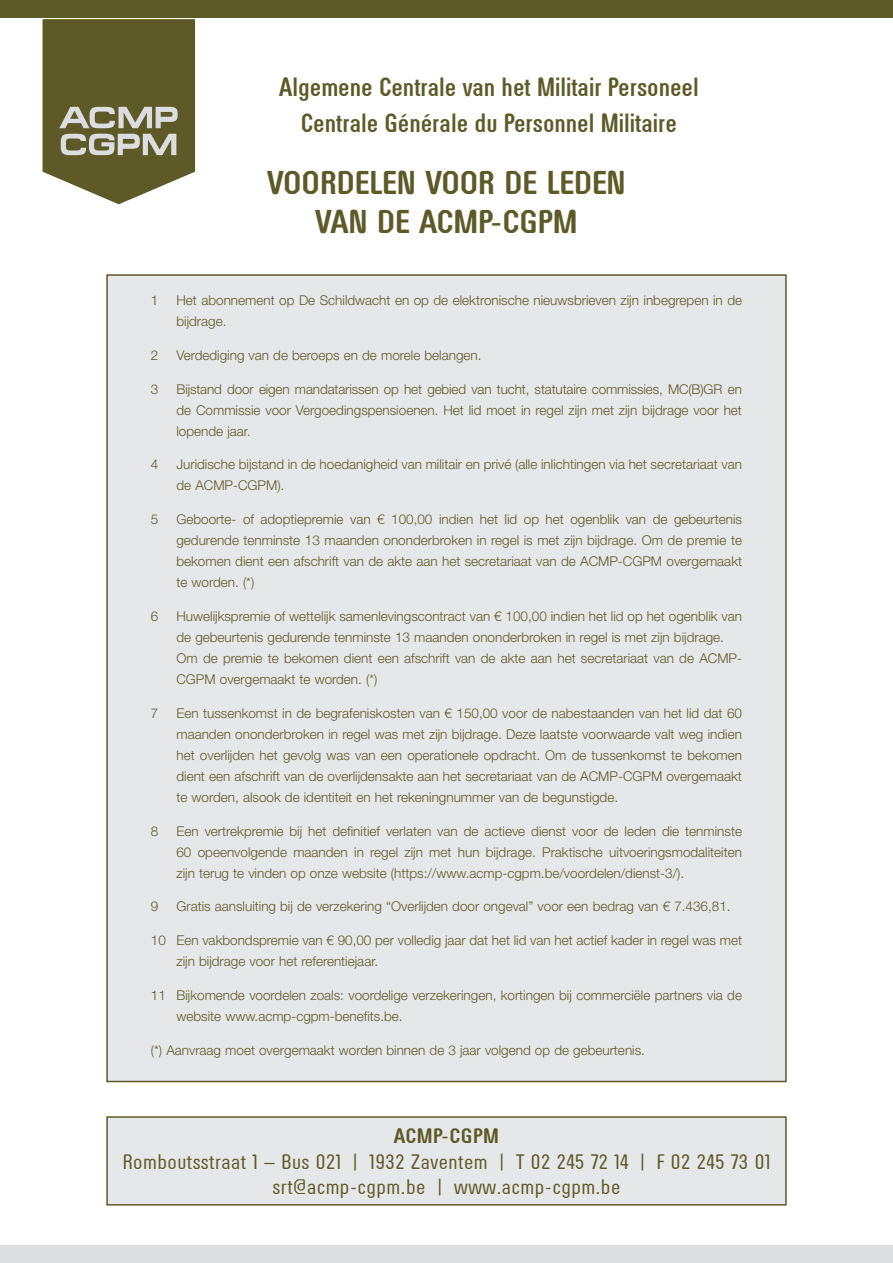
<style>
.page{position:relative;width:893px;height:1263px;background:#fff}
.page>*{position:absolute;margin:0;border:0;box-sizing:border-box;transform-origin:0 0}
.t1{font:700 33px/39.6px "Order Rg";color:#5d5a28;text-align:center}
.t2{font:700 26.4px/36px "Order Rg";color:#5d5a28;text-align:center;scale:.91 1}
.t3{font:21px/25.2px "Order Rg";letter-spacing:.025em;color:#5d5a28;text-align:center}
.t4{font:700 21px "Order Rg";letter-spacing:.025em;color:#5d5a28}
.t5{font:300 13.5px/21px "Helvetica Neue LT Std";color:#5d5a28}
</style>
<div class="page">
<div style="left:0;top:1246px;width:893px;height:17px;background:#dcdddf"></div>
<div style="left:0;top:0;width:893px;height:17px;background:#5d5a28"></div>
<svg style="left:43px;top:19px;width:152px;height:185px;background:#77744c"></svg>
<div style="left:106px;top:274px;width:681px;height:808px;background:#e6e7e9;border:2px solid #5d5a28"></div>
<div style="left:106px;top:1116px;width:681px;height:89px;background:#e6e7e9;border:2px solid #5d5a28"></div>
<h2 class="t2" style="left:279px;top:69px;width:463px">Algemene Centrale van het Militair Personeel<br>Centrale Générale du Personnel Militaire</h2>
<h1 class="t1" style="left:267px;top:162px;width:360px">VOORDELEN VOOR DE LEDEN<br>VAN DE ACMP-CGPM</h1>
<p class="t5" style="left:151px;top:290px;width:9px">1</p>
<p class="t5" style="left:176px;top:290px;width:567px">Het abonnement op De Schildwacht en op de elektronische nieuwsbrieven zijn inbegrepen in de bijdrage.</p>
<p class="t5" style="left:151px;top:344px;width:9px">2</p>
<p class="t5" style="left:176px;top:344px;width:307px">Verdediging van de beroeps en de morele belangen.</p>
<p class="t5" style="left:151px;top:378px;width:9px">3</p>
<p class="t5" style="left:176px;top:378px;width:567px;text-align:justify">Bijstand door eigen mandatarissen op het gebied van tucht, statutaire commissies, MC(B)GR en de Commissie voor Vergoedingspensioenen. Het lid moet in regel zijn met zijn bijdrage voor het lopende jaar.</p>
<p class="t5" style="left:151px;top:454px;width:9px">4</p>
<p class="t5" style="left:176px;top:454px;width:567px">Juridische bijstand in de hoedanigheid van militair en privé (alle inlichtingen via het secretariaat van de ACMP-CGPM).</p>
<p class="t5" style="left:151px;top:509px;width:9px">5</p>
<p class="t5" style="left:176px;top:509px;width:567px;text-align:justify">Geboorte- of adoptiepremie van € 100,00 indien het lid op het ogenblik van de gebeurtenis gedurende tenminste 13 maanden ononderbroken in regel is met zijn bijdrage. Om de premie te bekomen dient een afschrift van de akte aan het secretariaat van de ACMP-CGPM overgemaakt te worden. (*)</p>
<p class="t5" style="left:151px;top:605px;width:9px">6</p>
<p class="t5" style="left:176px;top:605px;width:567px">Huwelijkspremie of wettelijk samenlevingscontract van € 100,00 indien het lid op het ogenblik van de gebeurtenis gedurende tenminste 13 maanden ononderbroken in regel is met zijn bijdrage.<br>Om de premie te bekomen dient een afschrift van de akte aan het secretariaat van de ACMP-CGPM overgemaakt te worden. (*)</p>
<p class="t5" style="left:151px;top:702px;width:9px">7</p>
<p class="t5" style="left:176px;top:702px;width:567px;text-align:justify">Een tussenkomst in de begrafeniskosten van € 150,00 voor de nabestaanden van het lid dat 60 maanden ononderbroken in regel was met zijn bijdrage. Deze laatste voorwaarde valt weg indien het overlijden het gevolg was van een operationele opdracht. Om de tussenkomst te bekomen dient een afschrift van de overlijdensakte aan het secretariaat van de ACMP-CGPM overgemaakt te worden, alsook de identiteit en het rekeningnummer van de begunstigde.</p>
<p class="t5" style="left:151px;top:820px;width:9px">8</p>
<p class="t5" style="left:176px;top:820px;width:567px;text-align:justify">Een vertrekpremie bij het definitief verlaten van de actieve dienst voor de leden die tenminste 60 opeenvolgende maanden in regel zijn met hun bijdrage. Praktische uitvoeringsmodaliteiten zijn terug te vinden op onze website (https://www.acmp-cgpm.be/voordelen/dienst-3/).</p>
<p class="t5" style="left:151px;top:896px;width:9px">9</p>
<p class="t5" style="left:176px;top:896px;width:556px">Gratis aansluiting bij de verzekering “Overlijden door ongeval” voor een bedrag van € 7.436,81.</p>
<p class="t5" style="left:176px;top:929px;width:567px;text-indent:-26px">10 Een vakbondspremie van € 90,00 per volledig jaar dat het lid van het actief kader in regel was met zijn bijdrage voor het referentiejaar.</p>
<p class="t5" style="left:176px;top:984px;width:567px;text-indent:-26px">11 Bijkomende voordelen zoals: voordelige verzekeringen, kortingen bij commerciële partners via de website www.acmp-cgpm-benefits.be.</p>
<p class="t5" style="left:151px;top:1039px;width:495px">(*) Aanvraag moet overgemaakt worden binnen de 3 jaar volgend op de gebeurtenis.</p>
<h3 class="t4" style="left:394px;top:1125px;width:107px">ACMP-CGPM</h3>
<h3 class="t3" style="left:123px;top:1148px;width:649px">Romboutsstraat 1 – Bus 021 | 1932 Zaventem | T 02 245 72 14 | F 02 245 73 01 srt@acmp-cgpm.be | www.acmp-cgpm.be</h3>
</div>
